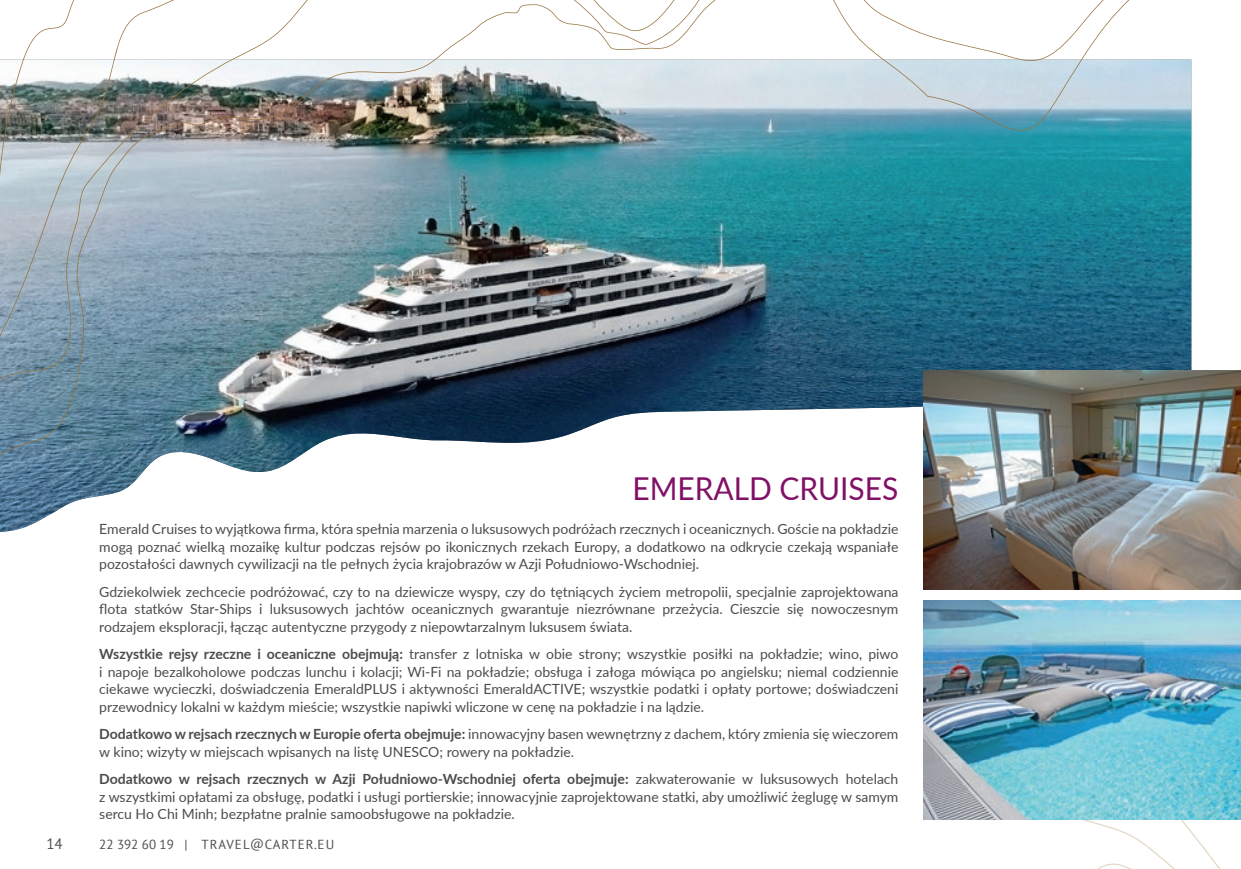
<style>
.page{position:relative;width:1241px;height:869px;background:#fff}
.page>*{position:absolute;margin:0;border:0;box-sizing:border-box;transform-origin:0 0}
.t1{font:31.5px "Lato";color:#811067;scale:.95 1}
.t2{font:14.88px "PT Sans";color:#4b4c4d}
.t3{font:14px/17.5px "Lato";color:#4b4c4d;text-align:justify}
.t4{font:13.12px "PT Sans";letter-spacing:.055em;color:#4b4c4d}
.s1{font-weight:700}
</style>
<div class="page">
<img style="left:0;top:488px;width:127px;height:43px">
<svg style="left:923px;top:819px;width:297px;height:49px"></svg>
<img style="left:0;top:0;width:1192px;height:488px">
<img style="left:923px;top:370px;width:317px;height:218px">
<img style="left:923px;top:600px;width:317px;height:219px">
<h1 class="t1" style="left:632px;top:465px;width:281px">EMERALD CRUISES</h1>
<p class="t3" style="left:99px;top:519px;width:800px">Emerald Cruises to wyjątkowa firma, która spełnia marzenia o luksusowych podróżach rzecznych i oceanicznych. Goście na pokładzie mogą poznać wielką mozaikę kultur podczas rejsów po ikonicznych rzekach Europy, a dodatkowo na odkrycie czekają wspaniałe pozostałości dawnych cywilizacji na tle pełnych życia krajobrazów w Azji Południowo-Wschodniej.</p>
<p class="t3" style="left:99px;top:582px;width:800px">Gdziekolwiek zechcecie podróżować, czy to na dziewicze wyspy, czy do tętniących życiem metropolii, specjalnie zaprojektowana flota statków Star-Ships i luksusowych jachtów oceanicznych gwarantuje niezrównane przeżycia. Cieszcie się nowoczesnym rodzajem eksploracji, łącząc autentyczne przygody z niepowtarzalnym luksusem świata.</p>
<p class="t3" style="left:99px;top:644px;width:800px"><span class="s1">Wszystkie rejsy rzeczne i oceaniczne obejmują:</span> transfer z lotniska w obie strony; wszystkie posiłki na pokładzie; wino, piwo i napoje bezalkoholowe podczas lunchu i kolacji; Wi-Fi na pokładzie; obsługa i załoga mówiąca po angielsku; niemal codziennie ciekawe wycieczki, doświadczenia EmeraldPLUS i aktywności EmeraldACTIVE; wszystkie podatki i opłaty portowe; doświadczeni przewodnicy lokalni w każdym mieście; wszystkie napiwki wliczone w cenę na pokładzie i na lądzie.</p>
<p class="t3" style="left:99px;top:724px;width:800px"><span class="s1">Dodatkowo w rejsach rzecznych w Europie oferta obejmuje:</span> innowacyjny basen wewnętrzny z dachem, który zmienia się wieczorem w kino; wizyty w miejscach wpisanych na listę UNESCO; rowery na pokładzie.</p>
<p class="t3" style="left:99px;top:769px;width:800px"><span class="s1">Dodatkowo w rejsach rzecznych w Azji Południowo-Wschodniej oferta obejmuje:</span> zakwaterowanie w luksusowych hotelach z wszystkimi opłatami za obsługę, podatki i usługi portierskie; innowacyjnie zaprojektowane statki, aby umożliwić żeglugę w samym sercu Ho Chi Minh; bezpłatne pralnie samoobsługowe na pokładzie.</p>
<p class="t2" style="left:46px;top:834px;width:18px">14</p>
<p class="t4" style="left:99px;top:835px;width:236px">22 392 60 19 | TRAVEL@CARTER.EU</p>
</div>
